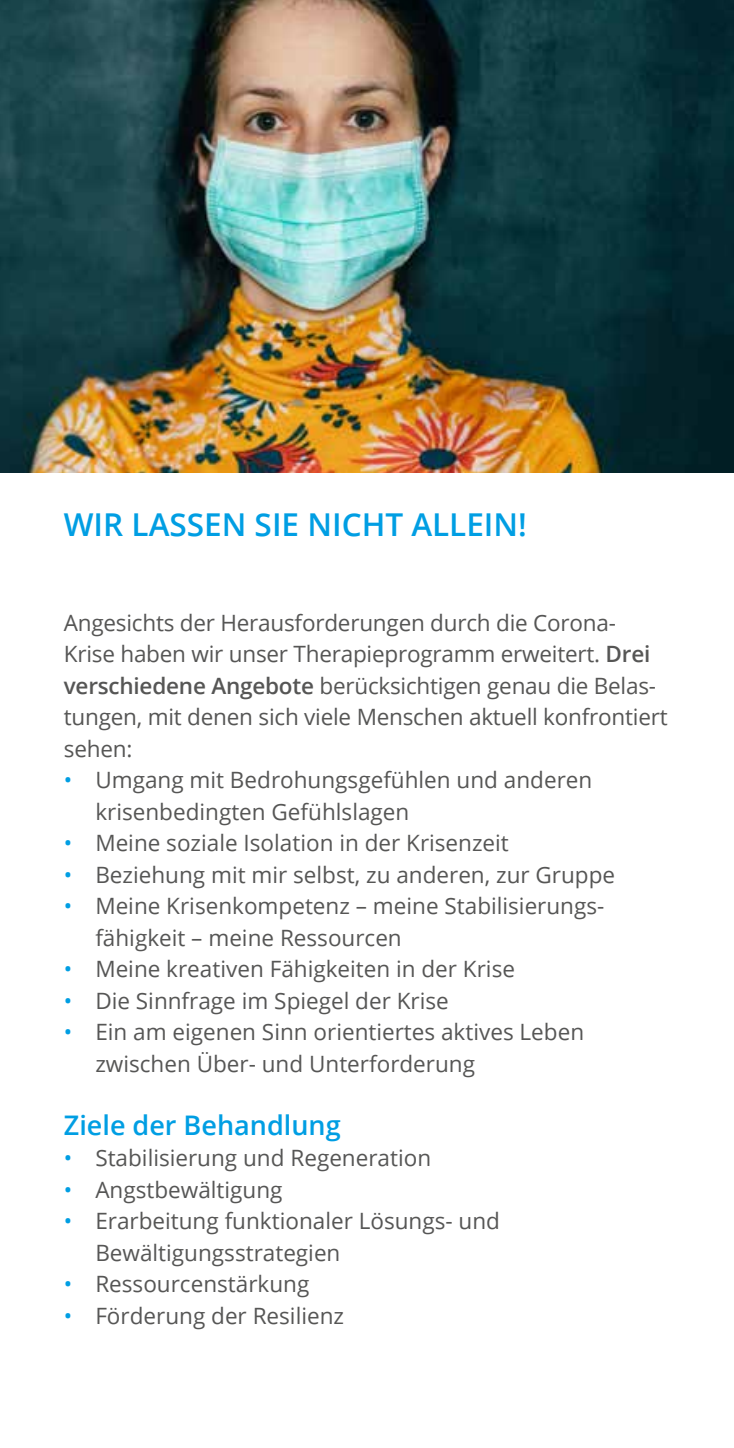
<style>
.page{position:relative;width:734px;height:1448px;background:#fff}
.page>*{position:absolute;margin:0;border:0;box-sizing:border-box;transform-origin:0 0}
.t1{font:600 31.5px "Open Sans";color:#009ee3}
.t2{font:600 27px "Open Sans";color:#009ee3}
.t3{font:22.5px/31.5px "Open Sans";color:#565655}
.s1{font-weight:600}
.s2{color:#009ee3}
</style>
<div class="page">
<img style="left:0;top:0;width:733px;height:473px">
<h1 class="t1" style="left:64px;top:503px;width:464px">WIR LASSEN SIE NICHT ALLEIN!</h1>
<p class="t3" style="left:64px;top:606px;width:605px">Angesichts der Herausforderungen durch die Corona-Krise haben wir unser Therapieprogramm erweitert. <span class="s1">Drei verschiedene Angebote</span> berücksichtigen genau die Belas&shy;tungen, mit denen sich viele Menschen aktuell konfrontiert sehen:</p>
<p class="t3" style="left:95px;top:764px;width:498px;text-indent:-32px"><span class="s2">•</span> Umgang mit Bedrohungsgefühlen und anderen krisenbedingten Gefühlslagen</p>
<p class="t3" style="left:64px;top:827px;width:446px"><span class="s2">•</span> Meine soziale Isolation in der Krisenzeit</p>
<p class="t3" style="left:64px;top:858px;width:552px"><span class="s2">•</span> Beziehung mit mir selbst, zu anderen, zur Gruppe</p>
<p class="t3" style="left:95px;top:890px;width:510px;text-indent:-32px"><span class="s2">•</span> Meine Krisenkompetenz – meine Stabilisierungs&shy;fähigkeit – meine Ressourcen</p>
<p class="t3" style="left:64px;top:953px;width:452px"><span class="s2">•</span> Meine kreativen Fähigkeiten in der Krise</p>
<p class="t3" style="left:64px;top:984px;width:386px"><span class="s2">•</span> Die Sinnfrage im Spiegel der Krise</p>
<p class="t3" style="left:95px;top:1016px;width:490px;text-indent:-32px"><span class="s2">•</span> Ein am eigenen Sinn orientiertes aktives Leben zwischen Über- und Unterforderung</p>
<p class="t2" style="left:64px;top:1106px;width:278px">Ziele der Behandlung</p>
<p class="t3" style="left:64px;top:1142px;width:369px"><span class="s2">•</span> Stabilisierung und Regeneration</p>
<p class="t3" style="left:64px;top:1173px;width:220px"><span class="s2">•</span> Angstbewältigung</p>
<p class="t3" style="left:95px;top:1205px;width:406px;text-indent:-32px"><span class="s2">•</span> Erarbeitung funktionaler Lösungs- und<br>Bewältigungsstrategien</p>
<p class="t3" style="left:64px;top:1268px;width:247px"><span class="s2">•</span> Ressourcenstärkung</p>
<p class="t3" style="left:64px;top:1299px;width:282px"><span class="s2">•</span> Förderung der Resilienz</p>
</div>
